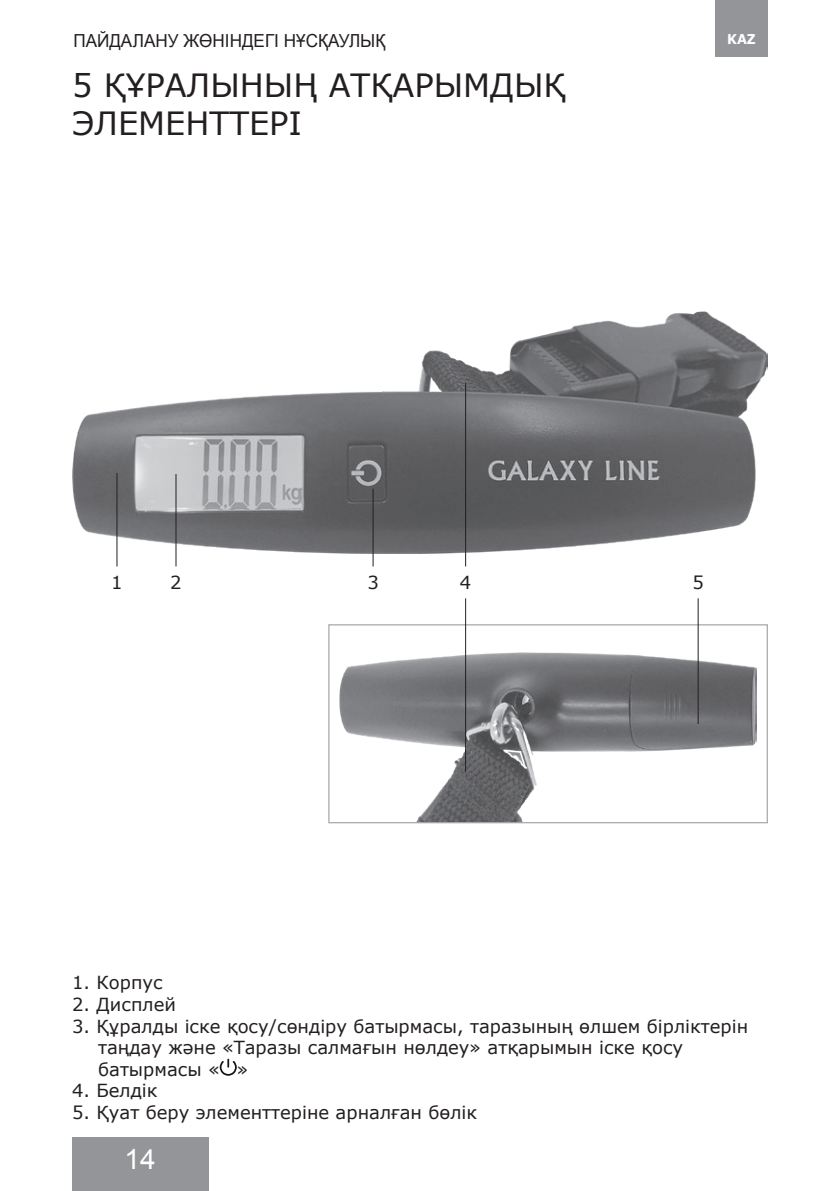
<style>
.page{position:relative;width:840px;height:1191px;background:#fff}
.page>*{position:absolute;margin:0;border:0;box-sizing:border-box;transform-origin:0 0}
.Заголовок{font:32px/38.4px "Verdana";color:#231f20}
.t1{font:28px "Verdana";color:#fff}
.t2{font:18px/21.6px "Verdana";color:#231f20}
.t3{font:18px "Arial";color:#231f20;scale:.95 1}
.t4{font:700 13.6px "Verdana";color:#fff;scale:.95 1}
.s1{font-family:"Arial"}
</style>
<div class="page">
<div style="left:714px;top:0;width:53px;height:57px;background:#939598"></div>
<div style="left:72px;top:1137px;width:136px;height:54px;background:#939598"></div>
<svg style="left:219px;top:1058px;width:18px;height:17px"></svg>
<img style="left:72px;top:311px;width:695px;height:243px">
<img style="left:339px;top:652px;width:417px;height:169px">
<div style="left:328px;top:624px;width:439px;height:199px;border:1px solid #a8a9ad"></div>
<hr style="left:116px;top:473px;width:1px;height:93px;background:#231f20">
<hr style="left:175px;top:474px;width:1px;height:92px;background:#231f20">
<hr style="left:372px;top:489px;width:1px;height:77px;background:#231f20">
<hr style="left:465px;top:383px;width:1px;height:183px;background:#231f20">
<hr style="left:465px;top:598px;width:1px;height:174px;background:#231f20">
<hr style="left:697px;top:598px;width:1px;height:126px;background:#231f20">
<p class="t3" style="left:73px;top:29px;width:330px">ПАЙДАЛАНУ ЖӨНІНДЕГІ НҰСҚАУЛЫҚ</p>
<p class="Заголовок" style="left:72px;top:65px;width:495px">5 ҚҰРАЛЫНЫҢ АТҚАРЫМДЫҚ<br>ЭЛЕМЕНТТЕРI</p>
<p class="t4" style="left:726px;top:30px;width:32px">KAZ</p>
<p class="t2" style="left:111px;top:572px;width:13px">1</p>
<p class="t2" style="left:170px;top:572px;width:13px">2</p>
<p class="t2" style="left:367px;top:572px;width:13px">3</p>
<p class="t2" style="left:459px;top:572px;width:13px">4</p>
<p class="t2" style="left:692px;top:572px;width:13px">5</p>
<p class="t2" style="left:72px;top:971px;width:92px">1. Корпус</p>
<p class="t2" style="left:72px;top:993px;width:105px">2. Дисплей</p>
<p class="t2" style="left:98px;top:1015px;width:651px;text-indent:-26px">3. Құралды іске қосу/сөндіру батырмасы, таразының өлшем бірліктерін таңдау және «Таразы салмағын нөлдеу» атқарымын іске қосу батырмасы « »</p>
<p class="t2" style="left:72px;top:1079px;width:87px">4. Белдік</p>
<p class="t2" style="left:72px;top:1101px;width:406px">5. Қуат беру элементтеріне арналған бөлік</p>
<h2 class="t1" style="left:122px;top:1132px;width:37px">14<span class="s1">14</span></h2>
</div>
